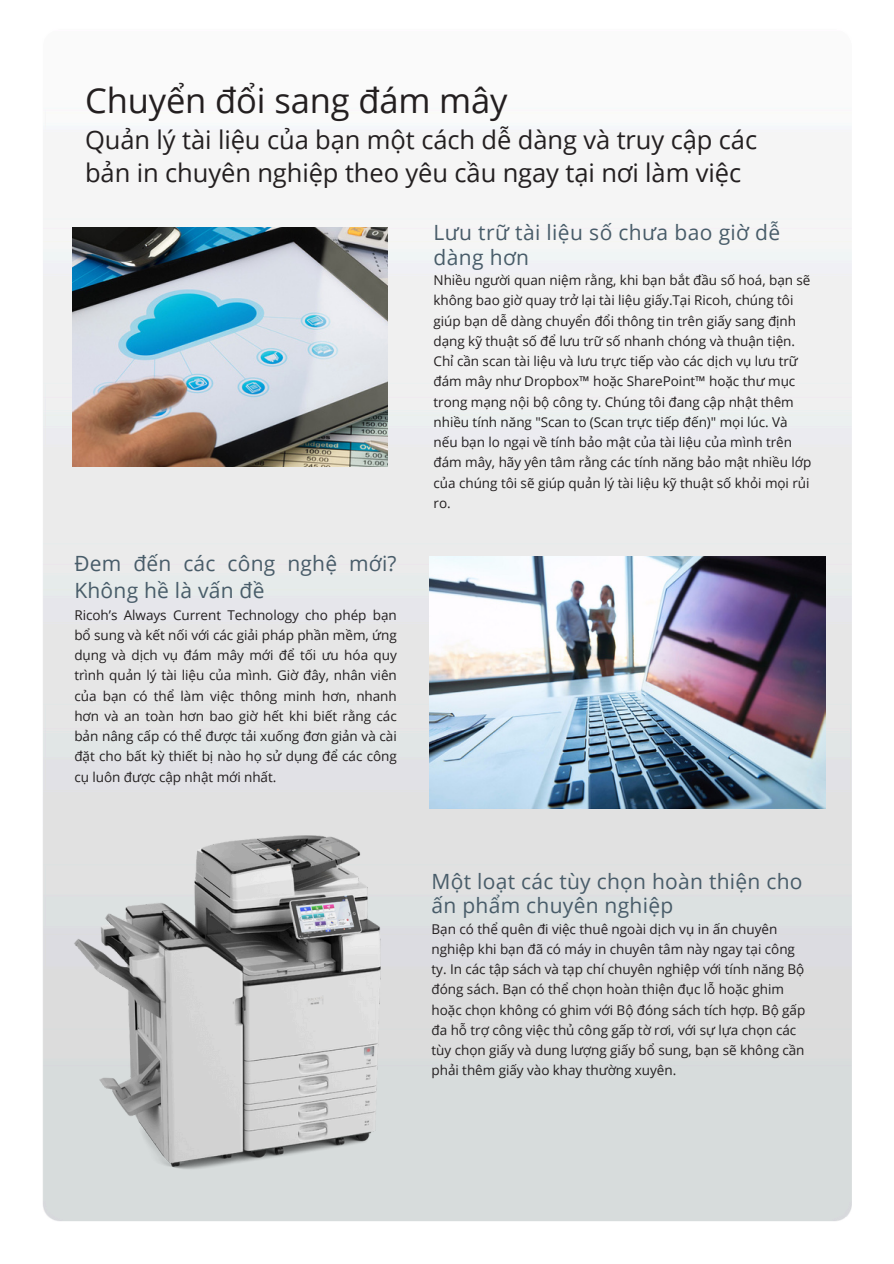
<style>
.page{position:relative;width:894px;height:1264px;background:#fff}
.page>*{position:absolute;margin:0;border:0;box-sizing:border-box;transform-origin:0 0}
.t1{font:34.5px "Open Sans";letter-spacing:-.005em;color:#231f20}
.t2{font:25.5px/32.7px "Open Sans";letter-spacing:-.005em;color:#231f20}
.t3{font:21px/24.8px "Open Sans";letter-spacing:.015em;color:#485c69}
.t4{font:13.5px/20.2px "Open Sans";letter-spacing:-.005em;color:#231f20}
</style>
<div class="page">
<img style="left:43px;top:218px;width:808px;height:1003px">
<img style="left:43px;top:791px;width:469px;height:430px">
<img style="left:430px;top:556px;width:394px;height:252px">
<img style="left:73px;top:227px;width:315px;height:240px">
<p class="t1" style="left:85px;top:76px;width:424px">Chuyển đổi sang đám mây</p>
<p class="t2" style="left:85px;top:123px;width:673px">Quản lý tài liệu của bạn một cách dễ dàng và truy cập các bản in chuyên nghiệp theo yêu cầu ngay tại nơi làm việc</p>
<p class="t3" style="left:74px;top:549px;width:323px;line-height:27px">Đem đến các công nghệ mới?<br>Không hề là vấn đề</p>
<p class="t4" style="left:74px;top:604px;width:324px;text-align:justify">Ricoh’s Always Current Technology cho phép bạn bổ sung và kết nối với các giải pháp phần mềm, ứng dụng và dịch vụ đám mây mới để tối ưu hóa quy trình quản lý tài liệu của mình. Giờ đây, nhân viên của bạn có thể làm việc thông minh hơn, nhanh hơn và an toàn hơn bao giờ hết khi biết rằng các bản nâng cấp có thể được tải xuống đơn giản và cài đặt cho bất kỳ thiết bị nào họ sử dụng để các công cụ luôn được cập nhật mới nhất.</p>
<p class="t3" style="left:433px;top:219px;width:348px">Lưu trữ tài liệu số chưa bao giờ dễ dàng hơn</p>
<p class="t4" style="left:433px;top:270px;width:379px">Nhiều người quan niệm rằng, khi bạn bắt đầu số hoá, bạn sẽ không bao giờ quay trở lại tài liệu giấy.Tại Ricoh, chúng tôi giúp bạn dễ dàng chuyển đổi thông tin trên giấy sang định dạng kỹ thuật số để lưu trữ số nhanh chóng và thuận tiện.<br>Chỉ cần scan tài liệu và lưu trực tiếp vào các dịch vụ lưu trữ đám mây như Dropbox™ hoặc SharePoint™ hoặc thư mục trong mạng nội bộ công ty. Chúng tôi đang cập nhật thêm nhiều tính năng "Scan to (Scan trực tiếp đến)" mọi lúc. Và nếu bạn lo ngại về tính bảo mật của tài liệu của mình trên đám mây, hãy yên tâm rằng các tính năng bảo mật nhiều lớp của chúng tôi sẽ giúp quản lý tài liệu kỹ thuật số khỏi mọi rủi ro.</p>
<p class="t3" style="left:431px;top:868px;width:372px">Một loạt các tùy chọn hoàn thiện cho ấn phẩm chuyên nghiệp</p>
<p class="t4" style="left:431px;top:918px;width:375px">Bạn có thể quên đi việc thuê ngoài dịch vụ in ấn chuyên nghiệp khi bạn đã có máy in chuyên tâm này ngay tại công ty. In các tập sách và tạp chí chuyên nghiệp với tính năng Bộ đóng sách. Bạn có thể chọn hoàn thiện đục lỗ hoặc ghim hoặc chọn không có ghim với Bộ đóng sách tích hợp. Bộ gấp đa hỗ trợ công việc thủ công gấp tờ rơi, với sự lựa chọn các tùy chọn giấy và dung lượng giấy bổ sung, bạn sẽ không cần phải thêm giấy vào khay thường xuyên.</p>
</div>
